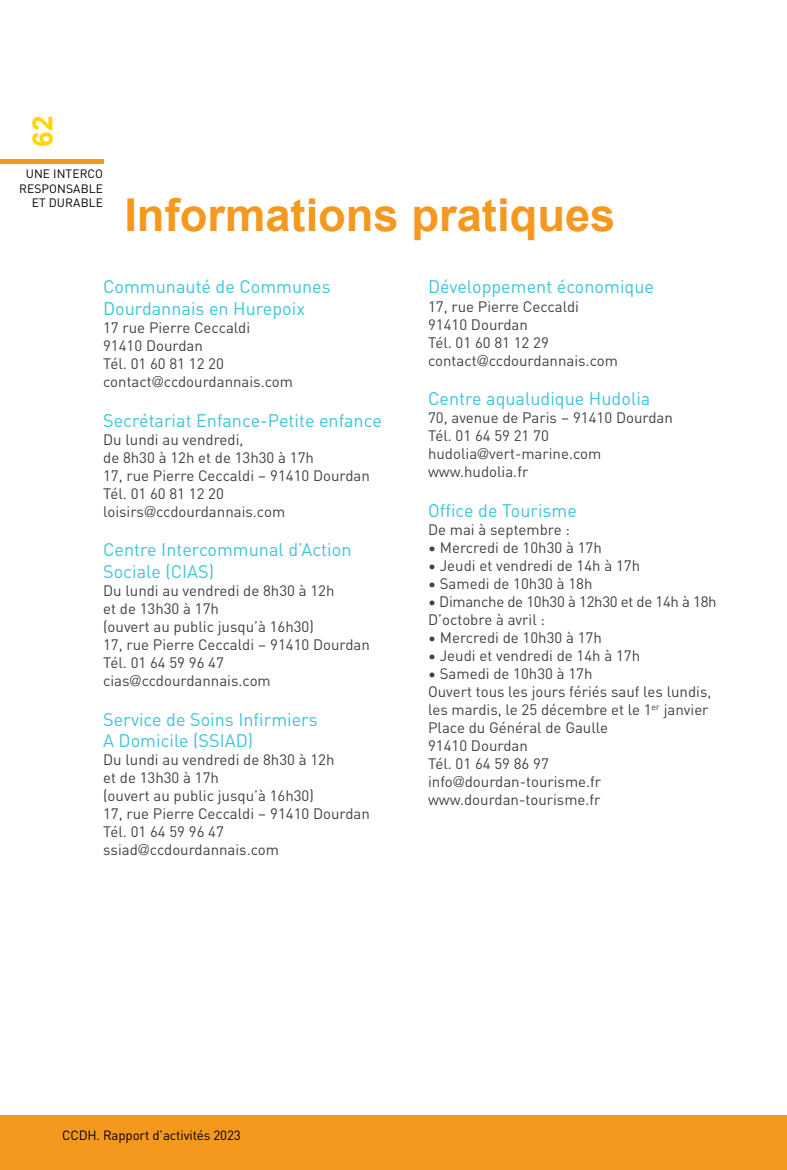
<style>
.page{position:relative;width:787px;height:1170px;background:#fff}
.page>*{position:absolute;margin:0;border:0;box-sizing:border-box;transform-origin:0 0}
.t1{font:700 45.3px "Arial";color:#f5981e}
.t2{font:700 27.9px "Arial";color:#ffd600}
.t3{font:18px/21.6px "DIN Pro";color:#3fc3d8}
.t4{font:15px/18px "DIN Pro";color:#414042}
.t5{font:15px/18px "DIN Pro";letter-spacing:-.02em;color:#414042}
.t6{font:13.35px "DIN Pro";letter-spacing:-.01em;color:#000}
.t7{font:12px/14.4px "DIN Pro";letter-spacing:.01em;color:#000;text-align:right}
.s1{font-family:"Helvetica Neue";font-weight:300}
</style>
<div class="page">
<div style="left:0;top:1114px;width:787px;height:55px;background:#f5981e"></div>
<div style="left:0;top:159px;width:103px;height:5px;background:#f5981e"></div>
<h2 class="t2" style="left:24px;top:147px;width:33px;rotate:-90deg">62</h2>
<p class="t7" style="left:19px;top:166px;width:85px">UNE INTERCO<br>RESPONSABLE<br>ET DURABLE</p>
<h1 class="t1" style="left:124px;top:185px;width:492px">Informations pratiques</h1>
<p class="t3" style="left:103px;top:275px;width:229px">Communauté de Communes<br>Dourdannais en Hurepoix</p>
<p class="t4" style="left:103px;top:318px;width:191px">17 rue Pierre Ceccaldi<br>91410 Dourdan<br>Tél. 01 60 81 12 20 contact<span class="s1">@</span>ccdourdannais.com</p>
<p class="t3" style="left:103px;top:408px;width:280px">Secrétariat Enfance-Petite enfance</p>
<p class="t4" style="left:103px;top:429px;width:268px">Du lundi au vendredi,<br>de 8h30 à 12h et de 13h30 à 17h<br>17, rue Pierre Ceccaldi – 91410 Dourdan<br>Tél. 01 60 81 12 20 loisirs<span class="s1">@</span>ccdourdannais.com</p>
<p class="t3" style="left:103px;top:538px;width:250px">Centre Intercommunal d’Action<br>Sociale (CIAS)</p>
<p class="t4" style="left:103px;top:580px;width:268px">Du lundi au vendredi de 8h30 à 12h<br>et de 13h30 à 17h<br>(ouvert au public jusqu’à 16h30)<br>17, rue Pierre Ceccaldi – 91410 Dourdan<br>Tél. 01 64 59 96 47 cias<span class="s1">@</span>ccdourdannais.com</p>
<p class="t3" style="left:103px;top:707px;width:216px">Service de Soins Infirmiers<br>A Domicile (SSIAD)</p>
<p class="t4" style="left:103px;top:750px;width:268px">Du lundi au vendredi de 8h30 à 12h<br>et de 13h30 à 17h<br>(ouvert au public jusqu’à 16h30)<br>17, rue Pierre Ceccaldi – 91410 Dourdan<br>Tél. 01 64 59 96 47 ssiad<span class="s1">@</span>ccdourdannais.com</p>
<p class="t3" style="left:428px;top:275px;width:227px">Développement économique</p>
<p class="t4" style="left:428px;top:296px;width:191px">17, rue Pierre Ceccaldi<br>91410 Dourdan<br>Tél. 01 60 81 12 29 contact<span class="s1">@</span>ccdourdannais.com</p>
<p class="t3" style="left:428px;top:386px;width:224px">Centre aqualudique Hudolia</p>
<p class="t4" style="left:428px;top:408px;width:246px">70, avenue de Paris – 91410 Dourdan<br>Tél. 01 64 59 21 70 hudolia<span class="s1">@</span>vert-marine.com www.hudolia.fr</p>
<p class="t3" style="left:428px;top:498px;width:150px">Office de Tourisme</p>
<p class="t4" style="left:428px;top:519px;width:143px">De mai à septembre :</p>
<p class="t4" style="left:428px;top:537px;width:175px">• Mercredi de 10h30 à 17h</p>
<p class="t4" style="left:428px;top:555px;width:214px">• Jeudi et vendredi de 14h à 17h</p>
<p class="t4" style="left:428px;top:573px;width:166px">• Samedi de 10h30 à 18h</p>
<p class="t5" style="left:428px;top:591px;width:290px">• Dimanche de 10h30 à 12h30 et de 14h à 18h<br>D’octobre à avril :</p>
<p class="t4" style="left:428px;top:627px;width:175px">• Mercredi de 10h30 à 17h</p>
<p class="t4" style="left:428px;top:645px;width:214px">• Jeudi et vendredi de 14h à 17h</p>
<p class="t4" style="left:428px;top:663px;width:285px">• Samedi de 10h30 à 17h<br>Ouvert tous les jours fériés sauf les lundis, les mardis, le 25 décembre et le 1<sup>er</sup> janvier<br>Place du Général de Gaulle<br>91410 Dourdan<br>Tél. 01 64 59 86 97 info<span class="s1">@</span>dourdan-tourisme.fr www.dourdan-tourisme.fr</p>
<p class="t6" style="left:62px;top:1124px;width:180px">CCDH. Rapport d’activités 2023</p>
</div>
